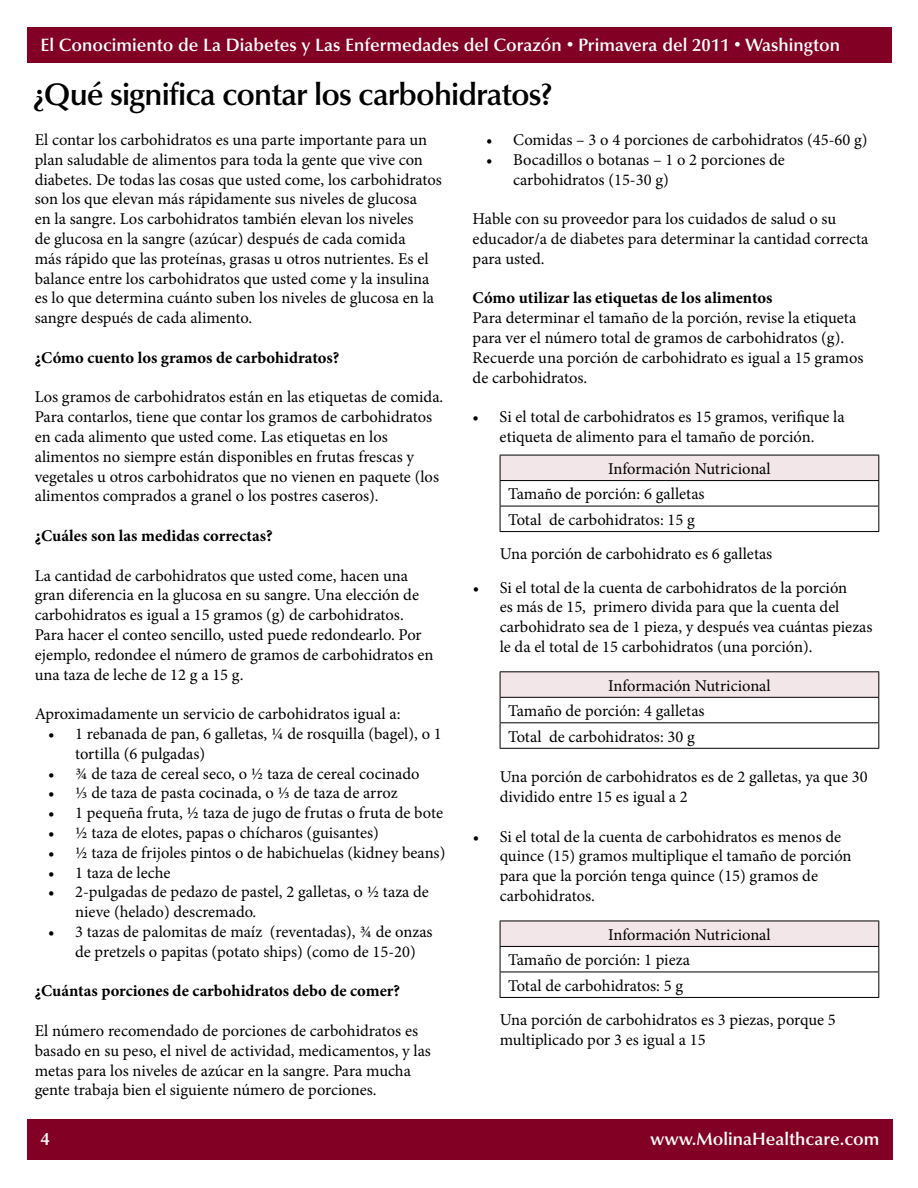
<style>
.page{position:relative;width:918px;height:1188px;background:#fff}
.page>*{position:absolute;margin:0;border:0;box-sizing:border-box;transform-origin:0 0}
.t1{font:600 31.5px "Optima LT Std";letter-spacing:-.03em;color:#000}
.t2{font:600 18px "Optima LT Std";color:#fff}
.t3{font:16.5px/19.8px "Minion Pro";color:#000}
.t4{font:700 16.5px "Minion Pro";color:#000}
.s1{font-size:13.5px}
</style>
<div class="page">
<div style="left:27px;top:27px;width:864px;height:36px;background:#820024"></div>
<div style="left:27px;top:1119px;width:866px;height:40px;background:#820024"></div>
<div style="left:500px;top:455px;width:379px;height:26px;background:#f3e6e9"></div>
<hr style="left:500px;top:506px;width:379px;height:1px;background:#000">
<hr style="left:500px;top:531px;width:379px;height:1px;background:#000">
<hr style="left:500px;top:455px;width:379px;height:1px;background:#000">
<svg style="left:500px;top:455px;width:1px;height:76px"></svg>
<svg style="left:878px;top:455px;width:1px;height:76px"></svg>
<hr style="left:500px;top:480px;width:379px;height:1px;background:#000">
<div style="left:500px;top:672px;width:379px;height:25px;background:#f3e6e9"></div>
<hr style="left:500px;top:722px;width:379px;height:1px;background:#000">
<hr style="left:500px;top:748px;width:379px;height:1px;background:#000">
<hr style="left:500px;top:671px;width:379px;height:1px;background:#000">
<svg style="left:500px;top:672px;width:1px;height:76px"></svg>
<svg style="left:878px;top:672px;width:1px;height:76px"></svg>
<hr style="left:500px;top:697px;width:379px;height:1px;background:#000">
<div style="left:500px;top:921px;width:379px;height:25px;background:#f3e6e9"></div>
<hr style="left:500px;top:972px;width:379px;height:1px;background:#000">
<hr style="left:500px;top:997px;width:379px;height:1px;background:#000">
<hr style="left:500px;top:921px;width:379px;height:1px;background:#000">
<svg style="left:500px;top:921px;width:1px;height:76px"></svg>
<svg style="left:878px;top:921px;width:1px;height:76px"></svg>
<hr style="left:500px;top:946px;width:379px;height:1px;background:#000">
<p class="t2" style="left:40px;top:34px;width:801px">El Conocimiento de La Diabetes y Las Enfermedades del Corazón <span class="s1">•</span> Primavera del 2011 <span class="s1">•</span> Washington</p>
<h1 class="t1" style="left:33px;top:76px;width:521px">¿Qué significa contar los carbohidratos?</h1>
<p class="t3" style="left:35px;top:130px;width:409px">El contar los carbohidratos es una parte importante para un plan saludable de alimentos para toda la gente que vive con diabetes. De todas las cosas que usted come, los carbohidratos son los que elevan más rápidamente sus niveles de glucosa<br>en la sangre. Los carbohidratos también elevan los niveles<br>de glucosa en la sangre (azúcar) después de cada comida<br>más rápido que las proteínas, grasas u otros nutrientes. Es el balance entre los carbohidratos que usted come y la insulina es lo que determina cuánto suben los niveles de glucosa en la sangre después de cada alimento.</p>
<p class="t4" style="left:35px;top:346px;width:306px">¿Cómo cuento los gramos de carbohidratos?</p>
<p class="t3" style="left:35px;top:387px;width:410px">Los gramos de carbohidratos están en las etiquetas de comida.<br>Para contarlos, tiene que contar los gramos de carbohidratos en cada alimento que usted come. Las etiquetas en los alimentos no siempre están disponibles en frutas frescas y vegetales u otros carbohidratos que no vienen en paquete (los alimentos comprados a granel o los postres caseros).</p>
<p class="t4" style="left:35px;top:524px;width:239px">¿Cuáles son las medidas correctas?</p>
<p class="t3" style="left:35px;top:565px;width:400px">La cantidad de carbohidratos que usted come, hacen una gran diferencia en la glucosa en su sangre. Una elección de carbohidratos es igual a 15 gramos (g) de carbohidratos.<br>Para hacer el conteo sencillo, usted puede redondearlo. Por ejemplo, redondee el número de gramos de carbohidratos en una taza de leche de 12 g a 15 g.</p>
<p class="t3" style="left:35px;top:704px;width:367px">Aproximadamente un servicio de carbohidratos igual a:</p>
<p class="t3" style="left:75px;top:724px;width:368px;text-indent:-27px">• 1 rebanada de pan, 6 galletas, ¼ de rosquilla (bagel), o 1 tortilla (6 pulgadas)</p>
<p class="t3" style="left:48px;top:763px;width:373px">• ¾ de taza de cereal seco, o ½ taza de cereal cocinado</p>
<p class="t3" style="left:48px;top:783px;width:351px">• ⅓ de taza de pasta cocinada, o ⅓ de taza de arroz</p>
<p class="t3" style="left:48px;top:803px;width:396px">• 1 pequeña fruta, ½ taza de jugo de frutas o fruta de bote</p>
<p class="t3" style="left:48px;top:823px;width:332px">• ½ taza de elotes, papas o chícharos (guisantes)</p>
<p class="t3" style="left:48px;top:843px;width:399px">• ½ taza de frijoles pintos o de habichuelas (kidney beans)</p>
<p class="t3" style="left:48px;top:862px;width:124px">• 1 taza de leche</p>
<p class="t3" style="left:75px;top:882px;width:355px;text-indent:-27px">• 2-pulgadas de pedazo de pastel, 2 galletas, o ½ taza de nieve (helado) descremado.</p>
<p class="t3" style="left:75px;top:922px;width:359px;text-indent:-27px">• 3 tazas de palomitas de maíz (reventadas), ¾ de onzas de pretzels o papitas (potato ships) (como de 15-20)</p>
<p class="t4" style="left:35px;top:979px;width:367px">¿Cuántas porciones de carbohidratos debo de comer?</p>
<p class="t3" style="left:35px;top:1021px;width:398px">El número recomendado de porciones de carbohidratos es basado en su peso, el nivel de actividad, medicamentos, y las metas para los niveles de azúcar en la sangre. Para mucha gente trabaja bien el siguiente número de porciones.</p>
<p class="t3" style="left:486px;top:130px;width:383px">• Comidas – 3 o 4 porciones de carbohidratos (45-60 g)</p>
<p class="t3" style="left:513px;top:150px;width:273px;text-indent:-27px">• Bocadillos o botanas – 1 o 2 porciones de carbohidratos (15-30 g)</p>
<p class="t3" style="left:473px;top:209px;width:397px">Hable con su proveedor para los cuidados de salud o su educador/a de diabetes para determinar la cantidad correcta para usted.</p>
<p class="t4" style="left:473px;top:286px;width:301px">Cómo utilizar las etiquetas de los alimentos</p>
<p class="t3" style="left:473px;top:308px;width:392px">Para determinar el tamaño de la porción, revise la etiqueta para ver el número total de gramos de carbohidratos (g).<br>Recuerde una porción de carbohidrato es igual a 15 gramos de carbohidratos.</p>
<p class="t3" style="left:473px;top:407px;width:374px;text-align:center">• Si el total de carbohidratos es 15 gramos, verifique la etiqueta de alimento para el tamaño de porción.</p>
<p class="t3" style="left:508px;top:456px;width:264px;line-height:25.5px;text-indent:100px">Información Nutricional<br>Tamaño de porción: 6 galletas<br>Total de carbohidratos: 15 g</p>
<p class="t3" style="left:500px;top:544px;width:274px">Una porción de carbohidrato es 6 galletas</p>
<p class="t3" style="left:500px;top:577px;width:374px;text-indent:-27px">• Si el total de la cuenta de carbohidratos de la porción<br>es más de 15, primero divida para que la cuenta del carbohidrato sea de 1 pieza, y después vea cuántas piezas le da el total de 15 carbohidratos (una porción).</p>
<p class="t3" style="left:508px;top:673px;width:264px;line-height:25.5px;text-indent:100px">Información Nutricional<br>Tamaño de porción: 4 galletas<br>Total de carbohidratos: 30 g</p>
<p class="t3" style="left:500px;top:767px;width:369px">Una porción de carbohidratos es de 2 galletas, ya que 30 dividido entre 15 es igual a 2</p>
<p class="t3" style="left:500px;top:827px;width:353px;text-indent:-27px">• Si el total de la cuenta de carbohidratos es menos de quince (15) gramos multiplique el tamaño de porción para que la porción tenga quince (15) gramos de carbohidratos.</p>
<p class="t3" style="left:508px;top:922px;width:264px;line-height:25.5px;text-indent:100px">Información Nutricional<br>Tamaño de porción: 1 pieza<br>Total de carbohidratos: 5 g</p>
<p class="t3" style="left:500px;top:1010px;width:338px">Una porción de carbohidratos es 3 piezas, porque 5 multiplicado por 3 es igual a 15</p>
<p class="t2" style="left:40px;top:1129px;width:11px">4</p>
<p class="t2" style="left:650px;top:1129px;width:231px">www.MolinaHealthcare.com</p>
</div>
